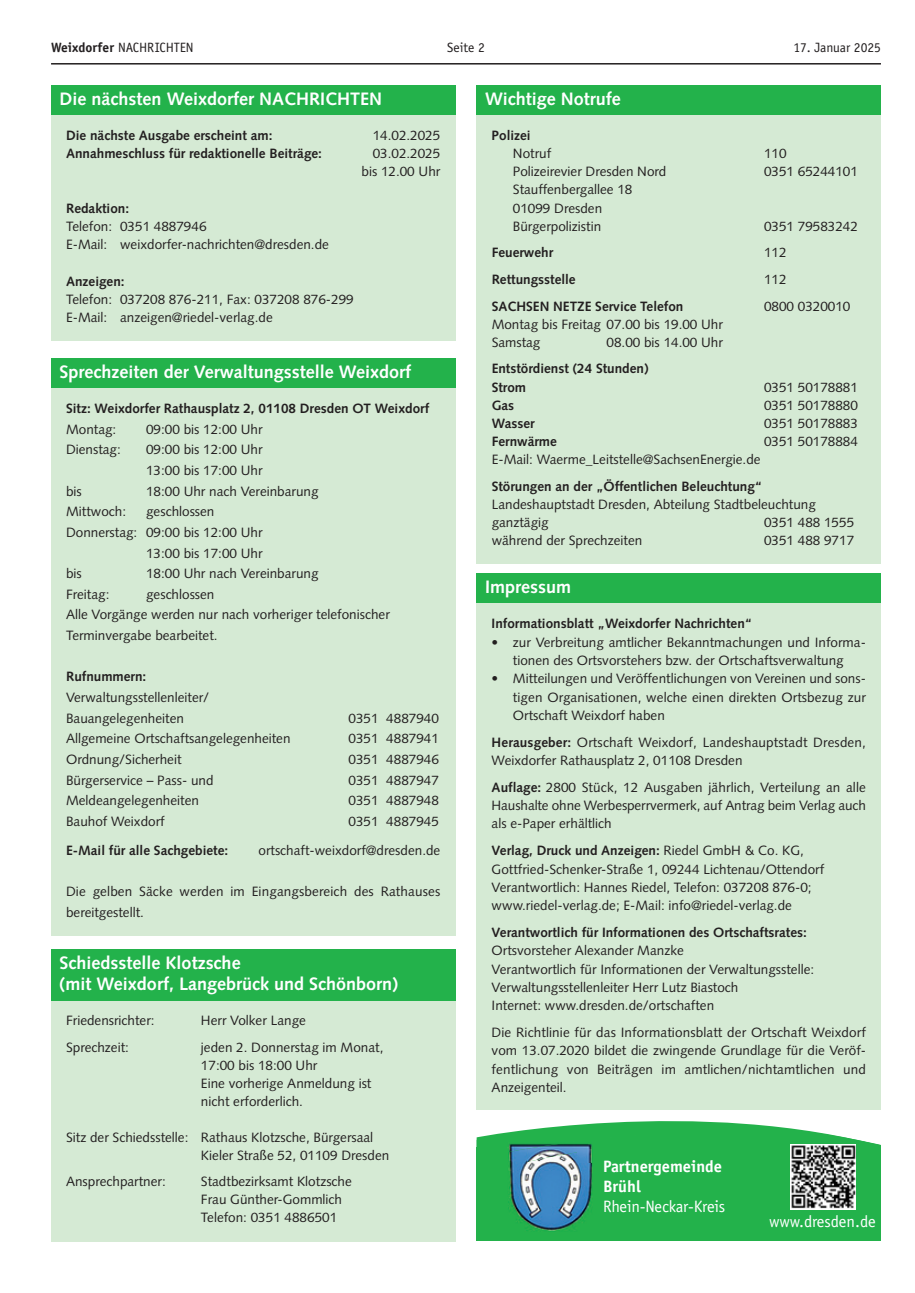
<style>
.page{position:relative;width:915px;height:1293px;background:#fff}
.page>*{position:absolute;margin:0;border:0;box-sizing:border-box;transform-origin:0 0}
.t1{font:700 18px/21px "Syntax";color:#fff}
.t2{font:16.5px "Officina Sans";letter-spacing:-.01em;color:#fff}
.t3{font:700 16.5px/19.8px "Officina Sans";color:#fff}
.t4{font:13.5px/18.3px "Syntax";color:#231f20}
.t5{font:700 13.5px/18.1px "Syntax";color:#231f20}
.t6{font:13.5px "Officina Sans";letter-spacing:-.01em;color:#231f20}
.s1{font-weight:700}
</style>
<div class="page">
<hr style="left:51px;top:63px;width:829px;height:2px;background:#231f20">
<div style="left:476px;top:1147px;width:409px;height:93px;background:#23b24b"></div>
<svg style="left:476px;top:1094px;width:405px;height:68px"></svg>
<div style="left:790px;top:1144px;width:85px;height:7px;background:#23b24b"></div>
<img style="left:790px;top:1144px;width:65px;height:65px">
<img style="left:507px;top:1152px;width:85px;height:79px">
<img style="left:527px;top:1142px;width:65px;height:20px">
<img style="left:507px;top:1142px;width:59px;height:10px">
<div style="left:880px;top:1144px;width:34px;height:100px;background:#fff"></div>
<div style="left:476px;top:115px;width:404px;height:448px;background:#d5ead4"></div>
<div style="left:476px;top:85px;width:404px;height:30px;background:#23b24b"></div>
<div style="left:476px;top:603px;width:404px;height:507px;background:#d5ead4"></div>
<div style="left:476px;top:573px;width:404px;height:30px;background:#23b24b"></div>
<div style="left:51px;top:115px;width:404px;height:225px;background:#d5ead4"></div>
<div style="left:51px;top:85px;width:404px;height:30px;background:#23b24b"></div>
<div style="left:51px;top:1000px;width:404px;height:242px;background:#d5ead4"></div>
<div style="left:51px;top:949px;width:404px;height:51px;background:#23b24b"></div>
<div style="left:51px;top:388px;width:404px;height:547px;background:#d5ead4"></div>
<div style="left:51px;top:358px;width:404px;height:30px;background:#23b24b"></div>
<p class="t6" style="left:51px;top:43px;width:144px"><span class="s1">Weixdorfer</span> NACHRICHTEN</p>
<p class="t6" style="left:447px;top:43px;width:39px">Seite 2</p>
<p class="t6" style="left:793px;top:43px;width:89px">17. Januar 2025</p>
<h1 class="t1" style="left:60px;top:89px;width:324px">Die nächsten Weixdorfer NACHRICHTEN</h1>
<p class="t5" style="left:66px;top:127px;width:208px">Die nächste Ausgabe erscheint am:</p>
<p class="t4" style="left:372px;top:127px;width:69px">14.02.2025</p>
<p class="t5" style="left:66px;top:146px;width:257px">Annahmeschluss für redaktionelle Beiträge:</p>
<p class="t4" style="left:361px;top:146px;width:80px;text-align:right">03.02.2025 bis 12.00 Uhr</p>
<p class="t5" style="left:66px;top:200px;width:65px">Redaktion:</p>
<p class="t4" style="left:66px;top:218px;width:264px">Telefon: 0351 4887946<br>E-Mail: weixdorfer-nachrichten@dresden.de</p>
<p class="t5" style="left:66px;top:273px;width:60px">Anzeigen:</p>
<p class="t4" style="left:66px;top:291px;width:289px">Telefon: 037208 876-211, Fax: 037208 876-299<br>E-Mail: anzeigen@riedel-verlag.de</p>
<h1 class="t1" style="left:60px;top:362px;width:353px">Sprechzeiten der Verwaltungsstelle Weixdorf</h1>
<p class="t5" style="left:66px;top:400px;width:364px">Sitz: Weixdorfer Rathausplatz 2, 01108 Dresden OT Weixdorf</p>
<p class="t4" style="left:66px;top:421px;width:52px">Montag:</p>
<p class="t4" style="left:146px;top:421px;width:118px">09:00 bis 12:00 Uhr</p>
<p class="t4" style="left:66px;top:442px;width:56px">Dienstag:</p>
<p class="t4" style="left:146px;top:440px;width:118px;line-height:20.7px">09:00 bis 12:00 Uhr<br>13:00 bis 17:00 Uhr</p>
<p class="t4" style="left:66px;top:483px;width:17px">bis</p>
<p class="t4" style="left:146px;top:483px;width:174px">18:00 Uhr nach Vereinbarung</p>
<p class="t4" style="left:66px;top:503px;width:61px">Mittwoch:</p>
<p class="t4" style="left:146px;top:503px;width:70px">geschlossen</p>
<p class="t4" style="left:66px;top:524px;width:198px">Donnerstag: 09:00 bis 12:00 Uhr</p>
<p class="t4" style="left:146px;top:545px;width:118px">13:00 bis 17:00 Uhr</p>
<p class="t4" style="left:66px;top:565px;width:17px">bis</p>
<p class="t4" style="left:146px;top:565px;width:174px">18:00 Uhr nach Vereinbarung</p>
<p class="t4" style="left:66px;top:586px;width:45px">Freitag:</p>
<p class="t4" style="left:66px;top:585px;width:325px;line-height:20.7px;text-indent:80px">geschlossen<br>Alle Vorgänge werden nur nach vorheriger telefonischer<br>Terminvergabe bearbeitet.</p>
<p class="t5" style="left:66px;top:669px;width:82px">Rufnummern:</p>
<p class="t4" style="left:66px;top:688px;width:145px;line-height:20.7px">Verwaltungsstellenleiter/<br>Bauangelegenheiten</p>
<p class="t4" style="left:348px;top:710px;width:92px">0351 4887940</p>
<p class="t4" style="left:66px;top:730px;width:226px">Allgemeine Ortschaftsangelegenheiten</p>
<p class="t4" style="left:348px;top:730px;width:92px">0351 4887941</p>
<p class="t4" style="left:66px;top:751px;width:117px">Ordnung/Sicherheit</p>
<p class="t4" style="left:348px;top:751px;width:92px">0351 4887946</p>
<p class="t4" style="left:66px;top:772px;width:149px">Bürgerservice – Pass- und</p>
<p class="t4" style="left:348px;top:772px;width:92px">0351 4887947</p>
<p class="t4" style="left:66px;top:792px;width:134px">Meldeangelegenheiten</p>
<p class="t4" style="left:348px;top:792px;width:92px">0351 4887948</p>
<p class="t4" style="left:66px;top:813px;width:100px">Bauhof Weixdorf</p>
<p class="t4" style="left:348px;top:813px;width:92px">0351 4887945</p>
<p class="t5" style="left:66px;top:842px;width:164px">E-Mail für alle Sachgebiete:</p>
<p class="t4" style="left:258px;top:842px;width:183px">ortschaft-weixdorf@dresden.de</p>
<p class="t4" style="left:66px;top:882px;width:375px;line-height:20.7px">Die gelben Säcke werden im Eingangsbereich des Rathauses bereitgestellt.</p>
<h1 class="t1" style="left:60px;top:953px;width:340px">Schiedsstelle Klotzsche<br>(mit Weixdorf, Langebrück und Schönborn)</h1>
<p class="t4" style="left:66px;top:1012px;width:90px">Friedensrichter:</p>
<p class="t4" style="left:201px;top:1012px;width:106px">Herr Volker Lange</p>
<p class="t4" style="left:66px;top:1039px;width:64px">Sprechzeit:</p>
<p class="t4" style="left:201px;top:1039px;width:184px">jeden 2. Donnerstag im Monat,<br>17:00 bis 18:00 Uhr<br>Eine vorherige Anmeldung ist nicht erforderlich.</p>
<p class="t4" style="left:201px;top:1129px;width:190px;text-indent:-135px">Sitz der Schiedsstelle: Rathaus Klotzsche, Bürgersaal<br>Kieler Straße 52, 01109 Dresden</p>
<p class="t4" style="left:66px;top:1173px;width:101px">Ansprechpartner:</p>
<p class="t4" style="left:201px;top:1174px;width:152px">Stadtbezirksamt Klotzsche<br>Frau Günther-Gommlich<br>Telefon: 0351 4886501</p>
<h1 class="t1" style="left:485px;top:89px;width:137px">Wichtige Notrufe</h1>
<p class="t5" style="left:491px;top:127px;width:41px">Polizei</p>
<p class="t4" style="left:512px;top:145px;width:40px">Notruf</p>
<p class="t4" style="left:763px;top:145px;width:24px">110</p>
<p class="t4" style="left:512px;top:164px;width:155px">Polizeirevier Dresden Nord</p>
<p class="t4" style="left:763px;top:164px;width:95px">0351 65244101</p>
<p class="t4" style="left:512px;top:182px;width:121px">Stauffenbergallee 18<br>01099 Dresden<br>Bürgerpolizistin</p>
<p class="t4" style="left:763px;top:218px;width:95px">0351 79583242</p>
<p class="t5" style="left:491px;top:245px;width:63px">Feuerwehr</p>
<p class="t4" style="left:763px;top:245px;width:24px">112</p>
<p class="t5" style="left:491px;top:271px;width:85px">Rettungsstelle</p>
<p class="t4" style="left:763px;top:271px;width:24px">112</p>
<p class="t5" style="left:491px;top:298px;width:193px">SACHSEN NETZE Service Telefon</p>
<p class="t4" style="left:763px;top:298px;width:88px">0800 0320010</p>
<p class="t4" style="left:491px;top:316px;width:233px">Montag bis Freitag 07.00 bis 19.00 Uhr<br>Samstag</p>
<p class="t4" style="left:606px;top:334px;width:118px">08.00 bis 14.00 Uhr</p>
<p class="t5" style="left:491px;top:361px;width:158px">Entstördienst (24 Stunden)<br>Strom</p>
<p class="t4" style="left:763px;top:379px;width:95px">0351 50178881</p>
<p class="t5" style="left:491px;top:397px;width:24px">Gas</p>
<p class="t4" style="left:763px;top:397px;width:95px">0351 50178880</p>
<p class="t5" style="left:491px;top:415px;width:44px">Wasser</p>
<p class="t4" style="left:763px;top:415px;width:95px">0351 50178883</p>
<p class="t5" style="left:491px;top:433px;width:67px">Fernwärme</p>
<p class="t4" style="left:763px;top:433px;width:95px">0351 50178884</p>
<p class="t4" style="left:491px;top:451px;width:270px">E-Mail: Waerme_Leitstelle@SachsenEnergie.de</p>
<p class="t5" style="left:491px;top:478px;width:272px">Störungen an der „Öffentlichen Beleuchtung“</p>
<p class="t4" style="left:491px;top:496px;width:325px">Landeshauptstadt Dresden, Abteilung Stadtbeleuchtung ganztägig</p>
<p class="t4" style="left:763px;top:514px;width:92px">0351 488 1555</p>
<p class="t4" style="left:491px;top:532px;width:152px">während der Sprechzeiten</p>
<p class="t4" style="left:763px;top:532px;width:92px">0351 488 9717</p>
<h1 class="t1" style="left:485px;top:578px;width:87px">Impressum</h1>
<p class="t5" style="left:491px;top:616px;width:262px">Informationsblatt „Weixdorfer Nachrichten“</p>
<p class="t4" style="left:491px;top:634px;width:375px;text-align:center">• zur Verbreitung amtlicher Bekanntmachungen und Informa&shy;tionen des Ortsvorstehers bzw. der Ortschaftsverwaltung</p>
<p class="t4" style="left:512px;top:670px;width:354px;text-align:justify;text-indent:-21px">• Mitteilungen und Veröffentlichungen von Vereinen und sons&shy;tigen Organisationen, welche einen direkten Ortsbezug zur Ortschaft Weixdorf haben</p>
<p class="t4" style="left:491px;top:734px;width:375px"><span class="s1">Herausgeber:</span> Ortschaft Weixdorf, Landeshauptstadt Dresden,<br>Weixdorfer Rathausplatz 2, 01108 Dresden</p>
<p class="t4" style="left:491px;top:779px;width:375px;text-align:justify"><span class="s1">Auflage:</span> 2800 Stück, 12 Ausgaben jährlich, Verteilung an alle Haushalte ohne Werbesperrvermerk, auf Antrag beim Verlag auch als e-Paper erhältlich</p>
<p class="t4" style="left:491px;top:842px;width:334px"><span class="s1">Verlag, Druck und Anzeigen:</span> Riedel GmbH &amp; Co. KG, Gottfried-Schenker-Straße 1, 09244 Lichtenau/Ottendorf Verantwortlich: Hannes Riedel, Telefon: 037208 876-0; www.riedel-verlag.de; E-Mail: info@riedel-verlag.de</p>
<p class="t5" style="left:491px;top:924px;width:316px">Verantwortlich für Informationen des Ortschaftsrates:</p>
<p class="t4" style="left:491px;top:942px;width:324px">Ortsvorsteher Alexander Manzke<br>Verantwortlich für Informationen der Verwaltungsstelle:<br>Verwaltungsstellenleiter Herr Lutz Biastoch<br>Internet: www.dresden.de/ortschaften</p>
<p class="t4" style="left:491px;top:1024px;width:376px;text-align:justify">Die Richtlinie für das Informationsblatt der Ortschaft Weixdorf vom 13.07.2020 bildet die zwingende Grundlage für die Veröf&shy;fentlichung von Beiträgen im amtlichen/nichtamtlichen und Anzeigenteil.</p>
<p class="t3" style="left:602px;top:1158px;width:120px">Partnergemeinde<br>Brühl</p>
<p class="t2" style="left:602px;top:1200px;width:124px">Rhein-Neckar-Kreis</p>
<p class="t2" style="left:768px;top:1215px;width:108px">www.dresden.de</p>
</div>
